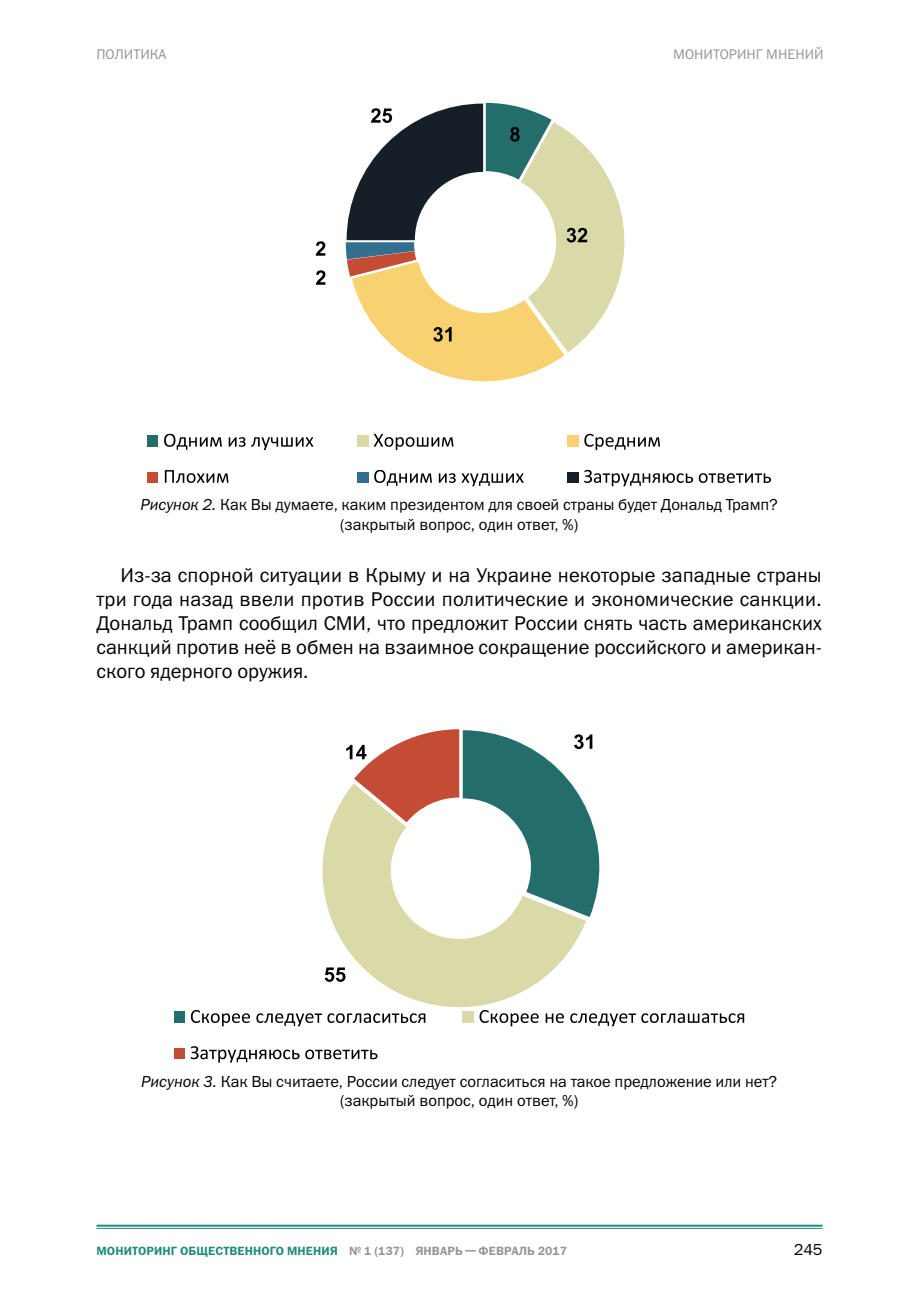
<style>
.page{position:relative;width:919px;height:1299px;background:#fff}
.page>*{position:absolute;margin:0;border:0;box-sizing:border-box;transform-origin:0 0}
.t1{font:20px/24px "Franklin Gothic ITC";color:#000;text-align:justify}
.t2{font:16px/19.2px "Franklin Gothic ITC";color:#000;text-align:center}
.t3{font:14px "Franklin Gothic ITC";color:#959595}
.t4{font:600 12px "Franklin Gothic ITC";letter-spacing:.01em;color:#208b7f}
.s1{font-style:italic}
.s2{color:#959595}
</style>
<div class="page">
<hr style="left:96px;top:1224px;width:726px;height:2px;background:#208b7f">
<hr style="left:96px;top:1227px;width:726px;height:1px;background:#208b7f">
<svg style="left:315px;top:241px;width:10px;height:15px"></svg>
<svg style="left:316px;top:270px;width:9px;height:15px"></svg>
<svg style="left:346px;top:103px;width:279px;height:279px"></svg>
<div style="left:147px;top:435px;width:11px;height:11px;background:#236e6b"></div>
<svg style="left:164px;top:434px;width:58px;height:16px"></svg>
<svg style="left:229px;top:437px;width:16px;height:10px"></svg>
<svg style="left:251px;top:437px;width:62px;height:13px"></svg>
<div style="left:357px;top:435px;width:11px;height:11px;background:#dad9a8"></div>
<svg style="left:374px;top:434px;width:79px;height:16px"></svg>
<div style="left:567px;top:435px;width:11px;height:11px;background:#f8d270"></div>
<svg style="left:584px;top:434px;width:76px;height:16px"></svg>
<div style="left:147px;top:471px;width:11px;height:11px;background:#c44c35"></div>
<svg style="left:165px;top:470px;width:63px;height:13px"></svg>
<div style="left:357px;top:471px;width:11px;height:11px;background:#326f8e"></div>
<svg style="left:374px;top:470px;width:58px;height:16px"></svg>
<svg style="left:439px;top:473px;width:16px;height:10px"></svg>
<svg style="left:461px;top:473px;width:62px;height:13px"></svg>
<div style="left:567px;top:471px;width:11px;height:11px;background:#161f28"></div>
<svg style="left:584px;top:470px;width:187px;height:16px"></svg>
<svg style="left:322px;top:794px;width:264px;height:229px;fill:#dad9a8"></svg>
<svg style="left:325px;top:967px;width:20px;height:14px"></svg>
<svg style="left:346px;top:729px;width:254px;height:188px"></svg>
<div style="left:174px;top:1011px;width:11px;height:11px;background:#236e6b"></div>
<svg style="left:191px;top:1010px;width:59px;height:16px"></svg>
<svg style="left:256px;top:1013px;width:169px;height:13px"></svg>
<div style="left:463px;top:1011px;width:11px;height:11px;background:#dad9a8"></div>
<svg style="left:479px;top:1009px;width:59px;height:17px"></svg>
<svg style="left:545px;top:1013px;width:19px;height:9px"></svg>
<svg style="left:570px;top:1013px;width:174px;height:13px"></svg>
<div style="left:174px;top:1047px;width:11px;height:11px;background:#c44c35"></div>
<svg style="left:191px;top:1046px;width:108px;height:16px"></svg>
<svg style="left:305px;top:1049px;width:72px;height:10px"></svg>
<p class="t3" style="left:96px;top:46px;width:72px">ПОЛИТИКА</p>
<p class="t3" style="left:673px;top:46px;width:152px">МОНИТОРИНГ МНЕНИЙ</p>
<p class="t2" style="left:141px;top:495px;width:638px"><span class="s1">Рисунок 2.</span> Как Вы думаете, каким президентом для своей страны будет Дональд Трамп? (закрытый вопрос, один ответ, %)</p>
<p class="t1" style="left:96px;top:563px;width:727px;text-indent:24px">Из-за спорной ситуации в Крыму и на Украине некоторые западные страны три года назад ввели против России политические и экономические санкции.<br>Дональд Трамп сообщил СМИ, что предложит России снять часть американских санкций против неё в обмен на взаимное сокращение российского и американ&shy;ского ядерного оружия.</p>
<p class="t2" style="left:141px;top:1071px;width:637px"><span class="s1">Рисунок 3.</span> Как Вы считаете, России следует согласиться на такое предложение или нет? (закрытый вопрос, один ответ, %)</p>
<p class="t4" style="left:96px;top:1243px;width:472px">МОНИТОРИНГ ОБЩЕСТВЕННОГО МНЕНИЯ <span class="s2">№ 1 (137) ЯНВАРЬ—ФЕВРАЛЬ 2017</span></p>
<p class="t2" style="left:793px;top:1239px;width:30px">245</p>
</div>
